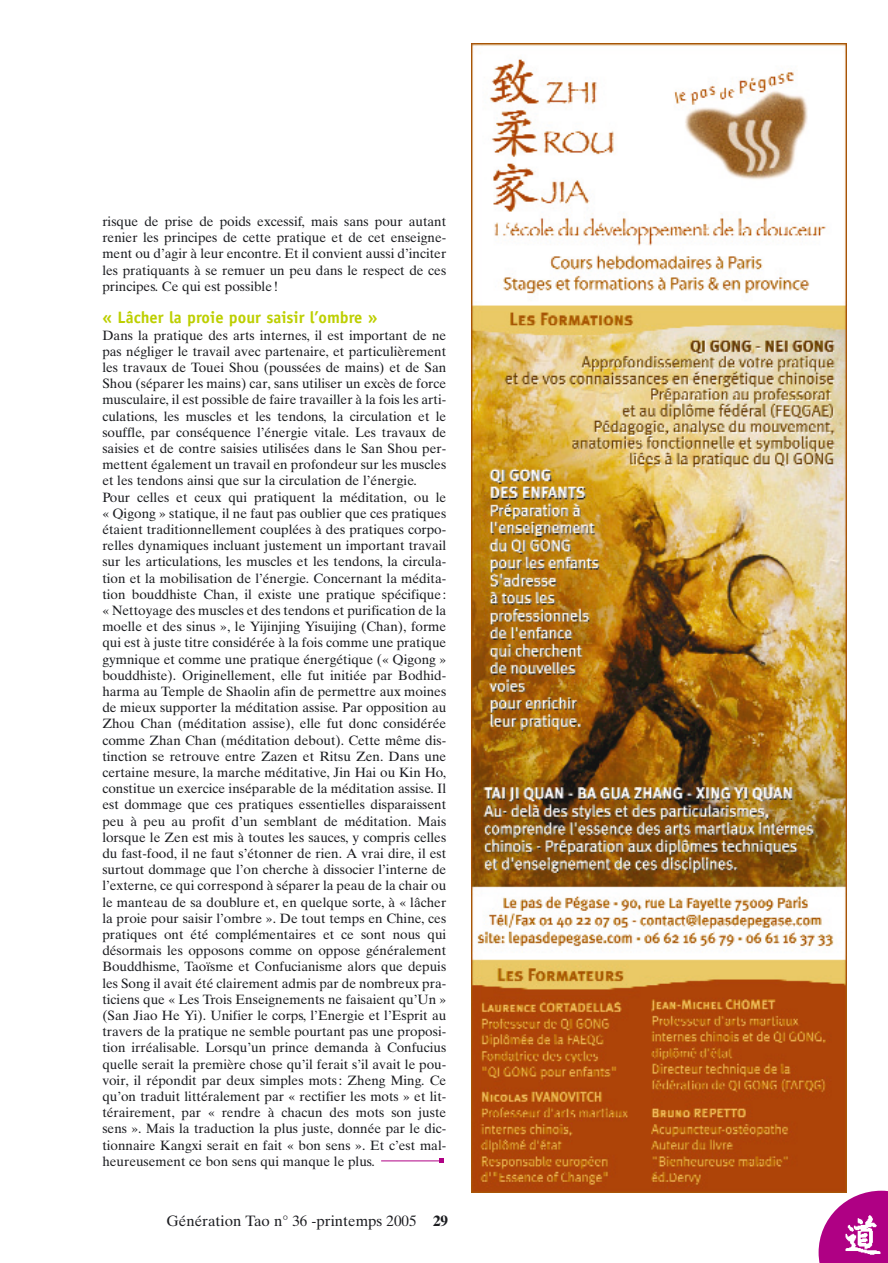
<style>
.page{position:relative;width:888px;height:1263px;background:#fff}
.page>*{position:absolute;margin:0;border:0;box-sizing:border-box;transform-origin:0 0}
.t1{font:700 16.5px "Officina Sans";color:#bdcf00}
.t2{font:15px "Times Ten";color:#1b1c20}
.t3{font:13.5px/16.2px "Times Ten";color:#1b1c20;text-align:justify}
.s1{font-weight:700}
</style>
<div class="page">
<img style="left:381px;top:43px;width:507px;height:1220px">
<p class="t3" style="left:102px;top:215px;width:345px">risque de prise de poids excessif, mais sans pour autant renier les principes de cette pratique et de cet enseigne&shy;ment ou d’agir à leur encontre. Et il convient aussi d’inciter les pratiquants à se remuer un peu dans le respect de ces principes. Ce qui est possible !</p>
<p class="t1" style="left:102px;top:311px;width:277px">« Lâcher la proie pour saisir l’ombre »</p>
<p class="t3" style="left:102px;top:328px;width:345px;text-align:left">Dans la pratique des arts internes, il est important de ne pas négliger le travail avec partenaire, et particulièrement les travaux de Touei Shou (poussées de mains) et de San Shou (séparer les mains) car, sans utiliser un excès de force musculaire, il est possible de faire travailler à la fois les arti&shy;culations, les muscles et les tendons, la circulation et le souffle, par conséquence l’énergie vitale. Les travaux de saisies et de contre saisies utilisées dans le San Shou per&shy;mettent également un travail en profondeur sur les muscles et les tendons ainsi que sur la circulation de l’énergie.<br>Pour celles et ceux qui pratiquent la méditation, ou le « Qigong » statique, il ne faut pas oublier que ces pratiques étaient traditionnellement couplées à des pratiques corpo&shy;relles dynamiques incluant justement un important travail sur les articulations, les muscles et les tendons, la circula&shy;tion et la mobilisation de l’énergie. Concernant la médita&shy;tion bouddhiste Chan, il existe une pratique spécifique : « Nettoyage des muscles et des tendons et purification de la moelle et des sinus », le Yijinjing Yisuijing (Chan), forme qui est à juste titre considérée à la fois comme une pratique gymnique et comme une pratique énergétique (« Qigong » bouddhiste). Originellement, elle fut initiée par Bodhid&shy;harma au Temple de Shaolin afin de permettre aux moines de mieux supporter la méditation assise. Par opposition au Zhou Chan (méditation assise), elle fut donc considérée comme Zhan Chan (méditation debout). Cette même dis&shy;tinction se retrouve entre Zazen et Ritsu Zen. Dans une certaine mesure, la marche méditative, Jin Hai ou Kin Ho, constitue un exercice inséparable de la méditation assise. Il est dommage que ces pratiques essentielles disparaissent peu à peu au profit d’un semblant de méditation. Mais lorsque le Zen est mis à toutes les sauces, y compris celles du fast-food, il ne faut s’étonner de rien. A vrai dire, il est surtout dommage que l’on cherche à dissocier l’interne de l’externe, ce qui correspond à séparer la peau de la chair ou le manteau de sa doublure et, en quelque sorte, à « lâcher la proie pour saisir l’ombre ». De tout temps en Chine, ces pratiques ont été complémentaires et ce sont nous qui désormais les opposons comme on oppose généralement Bouddhisme, Taoïsme et Confucianisme alors que depuis les Song il avait été clairement admis par de nombreux pra&shy;ticiens que « Les Trois Enseignements ne faisaient qu’Un » (San Jiao He Yi). Unifier le corps, l’Energie et l’Esprit au travers de la pratique ne semble pourtant pas une proposi&shy;tion irréalisable. Lorsqu’un prince demanda à Confucius quelle serait la première chose qu’il ferait s’il avait le pou&shy;voir, il répondit par deux simples mots : Zheng Ming. Ce qu’on traduit littéralement par « rectifier les mots » et lit&shy;térairement, par « rendre à chacun des mots son juste sens ». Mais la traduction la plus juste, donnée par le dic&shy;tionnaire Kangxi serait en fait « bon sens ». Et c’est mal&shy;heureusement ce bon sens qui manque le plus.</p>
<p class="t2" style="left:166px;top:1215px;width:283px">Génération Tao n° 36 -printemps 2005 <span class="s1">29</span></p>
</div>
